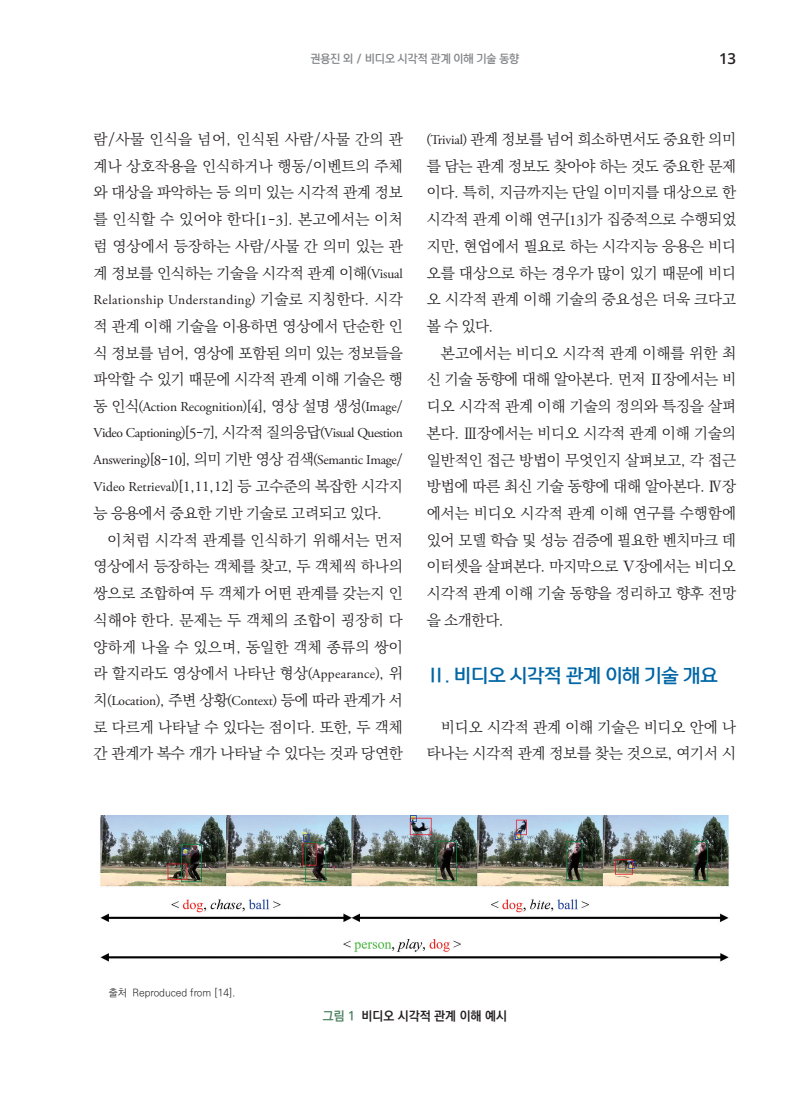
<style>
.page{position:relative;width:800px;height:1106px;background:#fff}
.page>*{position:absolute;margin:0;border:0;box-sizing:border-box;transform-origin:0 0}
.I{font:18px "paybooc OTF Bold";letter-spacing:-.01em;color:#0166a5}
._2단본문{font:15px/26.7px "Ko Pub World Batang PL";letter-spacing:-.01em;color:#231f20;text-align:justify}
.t1{font:600 15px "Open Sans";color:#231f20}
._2단본문-2{font:13.5px/26.2px "Adobe Garamond Pro";letter-spacing:-.015em;color:#231f20}
._2단본문-3{font:13.5px "Adobe Garamond Pro";letter-spacing:.03em;color:#231f20}
.캡션{font:12.75px "Ko Pub World Dotum PB";color:#231f20}
.t2{font:10.95px "paybooc OTF Bold";color:#848689}
.캡션출처{font:10.2px "Ko Pub World Dotum PL";color:#231f20}
.s1{font-family:"Adobe Garamond Pro"}
.s2{font-size:13.5px}
.s3{font-family:"Adobe Garamond Pro";font-size:13.5px}
.s4{font-family:"Ko Pub World Batang PL"}
.s5{font-family:"Ko Pub World Batang PL";font-size:15px}
.s6{font-size:15px}
.s7{color:#4f8465}
</style>
<div class="page">
<img style="left:100px;top:815px;width:629px;height:147px">
<p class="t2" style="left:310px;top:52px;width:210px">권용진 외 / 비디오 시각적 관계 이해 기술 동향</p>
<p class="t1" style="left:718px;top:48px;width:19px">13</p>
<p class="_2단본문" style="left:94px;top:126px;width:311px">람/사물 인식을 넘어, 인식된 사람/사물 간의 관 계나 상호작용을 인식하거나 행동/이벤트의 주체 와 대상을 파악하는 등 의미 있는 시각적 관계 정보 를 인식할 수 있어야 한다[<span class="s1">1</span>-<span class="s1">3</span>]. 본고에서는 이처 럼 영상에서 등장하는 사람/사물 간 의미 있는 관 계 정보를 인식하는 기술을 시각적 관계 이해<span class="s2">(</span><span class="s3">Visual</span></p>
<p class="_2단본문-3" style="left:94px;top:291px;width:310px">Relationship Understanding<span class="s4">)</span> <span class="s5">기술로 지칭한다. 시각</span></p>
<p class="_2단본문" style="left:94px;top:313px;width:311px">적 관계 이해 기술을 이용하면 영상에서 단순한 인 식 정보를 넘어, 영상에 포함된 의미 있는 정보들을 파악할 수 있기 때문에 시각적 관계 이해 기술은 행</p>
<p class="_2단본문-2" style="left:94px;top:394px;width:310px"><span class="s5">동 인식</span><span class="s4">(</span>Action Recognition<span class="s4">)</span><span class="s5">[</span><span class="s6">4</span><span class="s5">], 영상 설명 생성</span><span class="s4">(</span>Image<span class="s4">/<br></span>Video Captioning<span class="s4">)</span><span class="s5">[</span><span class="s6">5</span><span class="s5">-</span><span class="s6">7</span><span class="s5">], 시각적 질의응답</span><span class="s4">(</span>Visual Question</p>
<p class="_2단본문-2" style="left:94px;top:447px;width:310px">Answering<span class="s4">)</span><span class="s5">[</span><span class="s6">8</span><span class="s5">-</span><span class="s6">10</span><span class="s5">], 의미 기반 영상 검색</span><span class="s4">(</span>Semantic Image<span class="s4">/</span></p>
<p class="_2단본문" style="left:94px;top:473px;width:311px;line-height:27.2px"><span class="s3">Video Retrieval</span><span class="s2">)</span>[<span class="s1">1</span>,<span class="s1">11</span>,<span class="s1">12</span>] 등 고수준의 복잡한 시각지 능 응용에서 중요한 기반 기술로 고려되고 있다.</p>
<p class="_2단본문" style="left:94px;top:527px;width:311px;text-indent:14px">이처럼 시각적 관계를 인식하기 위해서는 먼저 영상에서 등장하는 객체를 찾고, 두 객체씩 하나의 쌍으로 조합하여 두 객체가 어떤 관계를 갖는지 인 식해야 한다. 문제는 두 객체의 조합이 굉장히 다 양하게 나올 수 있으며, 동일한 객체 종류의 쌍이 라 할지라도 영상에서 나타난 형상<span class="s2">(</span><span class="s3">Appearance</span><span class="s2">)</span>, 위</p>
<p class="_2단본문-2" style="left:94px;top:688px;width:310px"><span class="s5">치</span><span class="s4">(</span>Location<span class="s4">)</span><span class="s5">, 주변 상황</span><span class="s4">(</span>Context<span class="s4">)</span> <span class="s5">등에 따라 관계가 서</span></p>
<p class="_2단본문" style="left:94px;top:714px;width:311px">로 다르게 나타날 수 있다는 점이다. 또한, 두 객체 간 관계가 복수 개가 나타날 수 있다는 것과 당연한</p>
<p class="_2단본문" style="left:427px;top:126px;width:311px"><span class="s2">(</span><span class="s3">Trivial</span><span class="s2">)</span> 관계 정보를 넘어 희소하면서도 중요한 의미 를 담는 관계 정보도 찾아야 하는 것도 중요한 문제 이다. 특히, 지금까지는 단일 이미지를 대상으로 한 시각적 관계 이해 연구[<span class="s1">13</span>]가 집중적으로 수행되었 지만, 현업에서 필요로 하는 시각지능 응용은 비디 오를 대상으로 하는 경우가 많이 있기 때문에 비디 오 시각적 관계 이해 기술의 중요성은 더욱 크다고 볼 수 있다.</p>
<p class="_2단본문" style="left:427px;top:340px;width:311px;text-indent:14px">본고에서는 비디오 시각적 관계 이해를 위한 최 신 기술 동향에 대해 알아본다. 먼저 Ⅱ장에서는 비 디오 시각적 관계 이해 기술의 정의와 특징을 살펴 본다. Ⅲ장에서는 비디오 시각적 관계 이해 기술의 일반적인 접근 방법이 무엇인지 살펴보고, 각 접근 방법에 따른 최신 기술 동향에 대해 알아본다. Ⅳ장 에서는 비디오 시각적 관계 이해 연구를 수행함에 있어 모델 학습 및 성능 검증에 필요한 벤치마크 데 이터셋을 살펴본다. 마지막으로 Ⅴ장에서는 비디오 시각적 관계 이해 기술 동향을 정리하고 향후 전망 을 소개한다.</p>
<p class="I" style="left:427px;top:664px;width:292px">Ⅱ. 비디오 시각적 관계 이해 기술 개요</p>
<p class="_2단본문" style="left:427px;top:714px;width:310px;text-align:right">비디오 시각적 관계 이해 기술은 비디오 안에 나 타나는 시각적 관계 정보를 찾는 것으로, 여기서 시</p>
<p class="캡션출처" style="left:109px;top:985px;width:128px">출처 Reproduced from [14].</p>
<p class="캡션" style="left:323px;top:1006px;width:185px"><span class="s7">그림 1</span> 비디오 시각적 관계 이해 예시</p>
</div>
